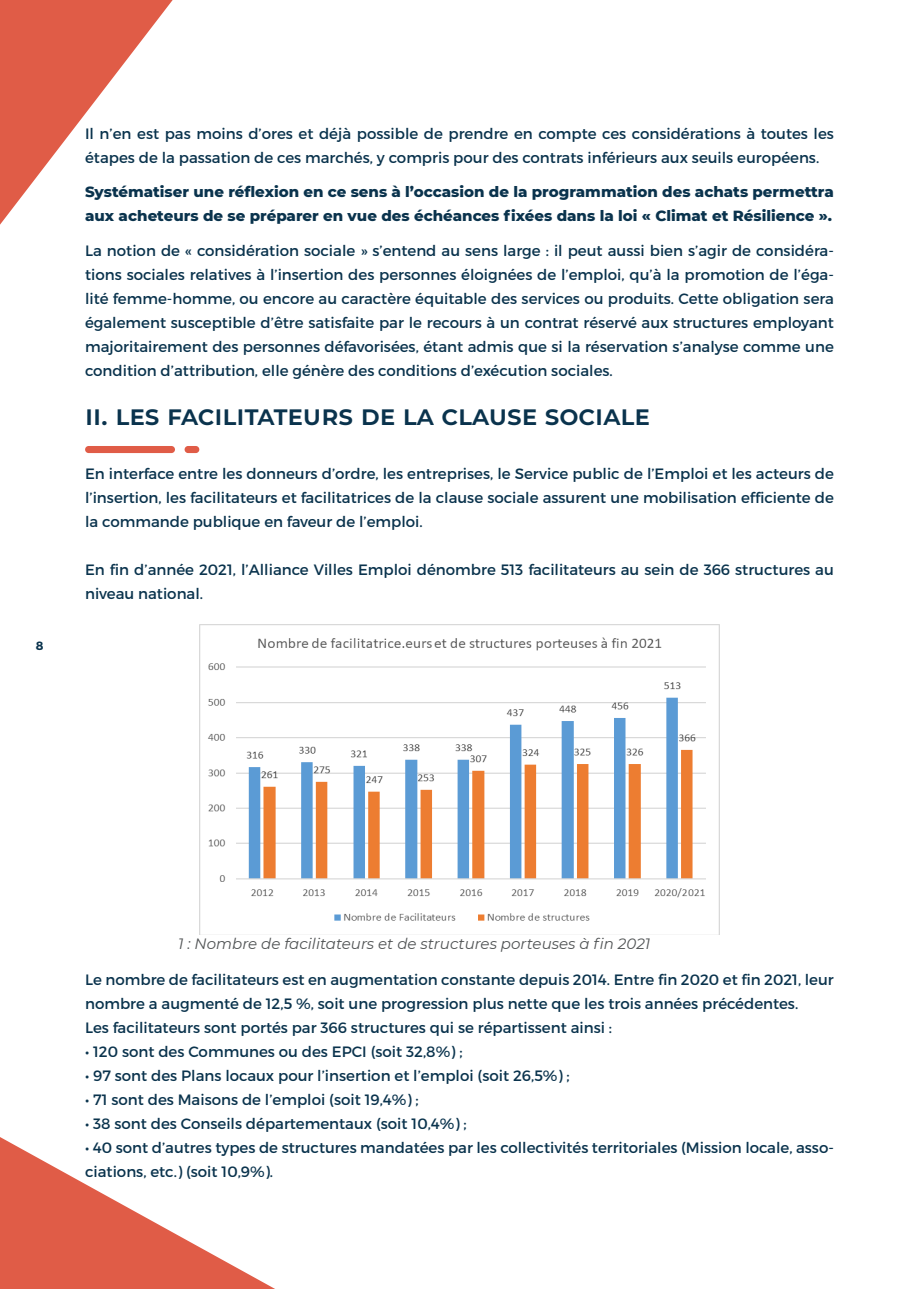
<style>
.page{position:relative;width:919px;height:1289px;background:#fff}
.page>*{position:absolute;margin:0;border:0;box-sizing:border-box;transform-origin:0 0}
.t1{font:600 27px "Montserrat";letter-spacing:.015em;color:#0a334d}
.t2{font:15px/24px "Montserrat";color:#0a334d}
.t3{font:800 15px/24px "Montserrat";color:#0a334d}
.t4{font:italic 15px "Montserrat";color:#515455}
.t5{font:700 12px "Montserrat";color:#0a334d}
</style>
<div class="page">
<div style="left:85px;top:446px;width:90px;height:7px;background:#e05c47;border-radius:4px"></div>
<div style="left:184px;top:446px;width:15px;height:7px;background:#e05c47;border-radius:4px"></div>
<img style="left:200px;top:624px;width:519px;height:310px">
<svg style="left:0;top:0;width:173px;height:225px"></svg>
<svg style="left:0;top:1137px;width:273px;height:151px"></svg>
<p class="t5" style="left:36px;top:638px;width:9px">8</p>
<p class="t2" style="left:85px;top:121px;width:750px">Il n’en est pas moins d’ores et déjà possible de prendre en compte ces considérations à toutes les étapes de la passation de ces marchés, y compris pour des contrats inférieurs aux seuils européens.</p>
<p class="t3" style="left:85px;top:179px;width:750px">Systématiser une réflexion en ce sens à l’occasion de la programmation des achats permettra aux acheteurs de se préparer en vue des échéances fixées dans la loi « Climat et Résilience ».</p>
<p class="t2" style="left:85px;top:238px;width:750px;text-align:justify">La notion de « considération sociale » s’entend au sens large : il peut aussi bien s’agir de considéra&shy;tions sociales relatives à l’insertion des personnes éloignées de l’emploi, qu’à la promotion de l’éga&shy;lité femme-homme, ou encore au caractère équitable des services ou produits. Cette obligation sera également susceptible d’être satisfaite par le recours à un contrat réservé aux structures employant majoritairement des personnes défavorisées, étant admis que si la réservation s’analyse comme une condition d’attribution, elle génère des conditions d’exécution sociales.</p>
<h1 class="t1" style="left:85px;top:396px;width:566px">II. LES FACILITATEURS DE LA CLAUSE SOCIALE</h1>
<p class="t2" style="left:85px;top:461px;width:750px;text-align:justify">En interface entre les donneurs d’ordre, les entreprises, le Service public de l’Emploi et les acteurs de l’insertion, les facilitateurs et facilitatrices de la clause sociale assurent une mobilisation efficiente de la commande publique en faveur de l’emploi.</p>
<p class="t2" style="left:85px;top:557px;width:750px">En fin d’année 2021, l’Alliance Villes Emploi dénombre 513 facilitateurs au sein de 366 structures au niveau national.</p>
<p class="t4" style="left:178px;top:933px;width:473px">1 : Nombre de facilitateurs et de structures porteuses à fin 2021</p>
<p class="t2" style="left:85px;top:967px;width:750px">Le nombre de facilitateurs est en augmentation constante depuis 2014. Entre fin 2020 et fin 2021, leur nombre a augmenté de 12,5 %, soit une progression plus nette que les trois années précédentes.</p>
<p class="t2" style="left:85px;top:1015px;width:528px">Les facilitateurs sont portés par 366 structures qui se répartissent ainsi :</p>
<p class="t2" style="left:85px;top:1039px;width:379px">• 120 sont des Communes ou des EPCI (soit 32,8%) ;</p>
<p class="t2" style="left:85px;top:1063px;width:486px">• 97 sont des Plans locaux pour l’insertion et l’emploi (soit 26,5%) ;</p>
<p class="t2" style="left:85px;top:1087px;width:335px">• 71 sont des Maisons de l’emploi (soit 19,4%) ;</p>
<p class="t2" style="left:85px;top:1111px;width:383px">• 38 sont des Conseils départementaux (soit 10,4%) ;</p>
<p class="t2" style="left:85px;top:1135px;width:750px">• 40 sont d’autres types de structures mandatées par les collectivités territoriales (Mission locale, asso&shy;ciations, etc.) (soit 10,9%).</p>
</div>
